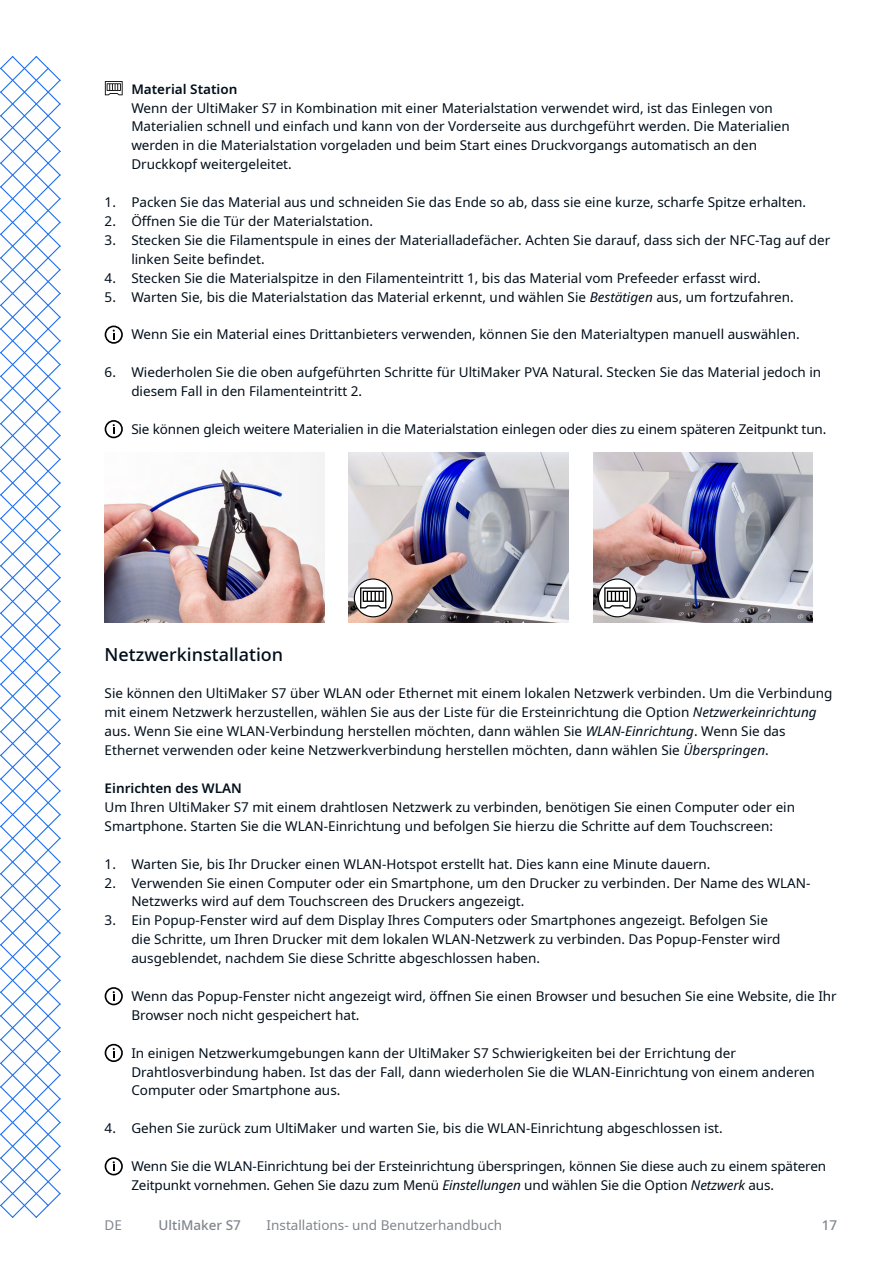
<style>
.page{position:relative;width:893px;height:1263px;background:#fff}
.page>*{position:absolute;margin:0;border:0;box-sizing:border-box;transform-origin:0 0}
.t1{font:500 18px "Noto Sans";color:#000e1a}
.t2{font:13.5px/18.9px "Noto Sans";color:#000e1a}
.t3{font:13.5px "Noto Sans";color:#80868d}
.t4{font:600 13.5px "Noto Sans";color:#000e1a}
.t5{font:500 13.5px "Noto Sans";color:#80868d}
.s1{font-style:italic}
</style>
<div class="page">
<svg style="left:0;top:56px;width:61px;height:1162px"></svg>
<svg style="left:105px;top:420px;width:18px;height:18px"></svg>
<svg style="left:105px;top:987px;width:18px;height:18px"></svg>
<img style="left:105px;top:453px;width:219px;height:170px">
<img style="left:349px;top:453px;width:220px;height:170px">
<img style="left:593px;top:453px;width:220px;height:170px">
<svg style="left:105px;top:1044px;width:18px;height:18px"></svg>
<svg style="left:105px;top:1157px;width:18px;height:18px"></svg>
<svg style="left:105px;top:81px;width:18px;height:14px"></svg>
<svg style="left:105px;top:326px;width:18px;height:18px"></svg>
<svg style="left:354px;top:579px;width:38px;height:38px"></svg>
<svg style="left:360px;top:587px;width:26px;height:21px"></svg>
<div style="left:354px;top:578px;width:39px;height:39px;border:1px solid #000;border-radius:50%"></div>
<svg style="left:598px;top:579px;width:38px;height:38px"></svg>
<svg style="left:604px;top:587px;width:27px;height:21px"></svg>
<div style="left:598px;top:578px;width:39px;height:39px;border:1px solid #000;border-radius:50%"></div>
<p class="t4" style="left:131px;top:79px;width:108px">Material Station</p>
<p class="t2" style="left:131px;top:98px;width:660px">Wenn der UltiMaker S7 in Kombination mit einer Materialstation verwendet wird, ist das Einlegen von Materialien schnell und einfach und kann von der Vorderseite aus durchgeführt werden. Die Materialien werden in die Materialstation vorgeladen und beim Start eines Druckvorgangs automatisch an den Druckkopf weitergeleitet.</p>
<p class="t2" style="left:105px;top:193px;width:703px">1. Packen Sie das Material aus und schneiden Sie das Ende so ab, dass sie eine kurze, scharfe Spitze erhalten.</p>
<p class="t2" style="left:105px;top:212px;width:270px">2. Öffnen Sie die Tür der Materialstation.</p>
<p class="t2" style="left:131px;top:231px;width:700px;text-indent:-27px">3. Stecken Sie die Filamentspule in eines der Materialladefächer. Achten Sie darauf, dass sich der NFC-Tag auf der linken Seite befindet.</p>
<p class="t2" style="left:105px;top:269px;width:657px">4. Stecken Sie die Materialspitze in den Filamenteintritt 1, bis das Material vom Prefeeder erfasst wird.</p>
<p class="t2" style="left:105px;top:287px;width:691px">5. Warten Sie, bis die Materialstation das Material erkennt, und wählen Sie <span class="s1">Bestätigen</span> aus, um fortzufahren.</p>
<p class="t2" style="left:131px;top:325px;width:670px">Wenn Sie ein Material eines Drittanbieters verwenden, können Sie den Materialtypen manuell auswählen.</p>
<p class="t2" style="left:131px;top:363px;width:691px;text-indent:-27px">6. Wiederholen Sie die oben aufgeführten Schritte für UltiMaker PVA Natural. Stecken Sie das Material jedoch in diesem Fall in den Filamenteintritt 2.</p>
<p class="t2" style="left:131px;top:420px;width:697px">Sie können gleich weitere Materialien in die Materialstation einlegen oder dies zu einem späteren Zeitpunkt tun.</p>
<h1 class="t1" style="left:105px;top:641px;width:180px">Netzwerkinstallation</h1>
<p class="t2" style="left:105px;top:684px;width:729px">Sie können den UltiMaker S7 über WLAN oder Ethernet mit einem lokalen Netzwerk verbinden. Um die Verbindung mit einem Netzwerk herzustellen, wählen Sie aus der Liste für die Ersteinrichtung die Option <span class="s1">Netzwerkeinrichtung </span>aus. Wenn Sie eine WLAN-Verbindung herstellen möchten, dann wählen Sie <span class="s1">WLAN-Einrichtung</span>. Wenn Sie das Ethernet verwenden oder keine Netzwerkverbindung herstellen möchten, dann wählen Sie <span class="s1">Überspringen</span>.</p>
<p class="t4" style="left:105px;top:779px;width:139px">Einrichten des WLAN</p>
<p class="t2" style="left:105px;top:798px;width:692px">Um Ihren UltiMaker S7 mit einem drahtlosen Netzwerk zu verbinden, benötigen Sie einen Computer oder ein<br>Smartphone. Starten Sie die WLAN-Einrichtung und befolgen Sie hierzu die Schritte auf dem Touchscreen:</p>
<p class="t2" style="left:105px;top:854px;width:607px">1. Warten Sie, bis Ihr Drucker einen WLAN-Hotspot erstellt hat. Dies kann eine Minute dauern.</p>
<p class="t2" style="left:131px;top:873px;width:680px;text-indent:-27px">2. Verwenden Sie einen Computer oder ein Smartphone, um den Drucker zu verbinden. Der Name des WLAN-<br>Netzwerks wird auf dem Touchscreen des Druckers angezeigt.</p>
<p class="t2" style="left:131px;top:911px;width:650px;text-indent:-27px">3. Ein Popup-Fenster wird auf dem Display Ihres Computers oder Smartphones angezeigt. Befolgen Sie die Schritte, um Ihren Drucker mit dem lokalen WLAN-Netzwerk zu verbinden. Das Popup-Fenster wird ausgeblendet, nachdem Sie diese Schritte abgeschlossen haben.</p>
<p class="t2" style="left:131px;top:987px;width:707px">Wenn das Popup-Fenster nicht angezeigt wird, öffnen Sie einen Browser und besuchen Sie eine Website, die Ihr<br>Browser noch nicht gespeichert hat.</p>
<p class="t2" style="left:131px;top:1043px;width:685px">In einigen Netzwerkumgebungen kann der UltiMaker S7 Schwierigkeiten bei der Errichtung der<br>Drahtlosverbindung haben. Ist das der Fall, dann wiederholen Sie die WLAN-Einrichtung von einem anderen<br>Computer oder Smartphone aus.</p>
<p class="t2" style="left:105px;top:1119px;width:619px">4. Gehen Sie zurück zum UltiMaker und warten Sie, bis die WLAN-Einrichtung abgeschlossen ist.</p>
<p class="t2" style="left:131px;top:1157px;width:696px">Wenn Sie die WLAN-Einrichtung bei der Ersteinrichtung überspringen, können Sie diese auch zu einem späteren<br>Zeitpunkt vornehmen. Gehen Sie dazu zum Menü <span class="s1">Einstellungen</span> und wählen Sie die Option <span class="s1">Netzwerk</span> aus.</p>
<p class="t3" style="left:105px;top:1216px;width:19px">DE</p>
<p class="t5" style="left:159px;top:1216px;width:84px">UltiMaker S7</p>
<p class="t3" style="left:267px;top:1216px;width:237px">Installations- und Benutzerhandbuch</p>
<p class="t5" style="left:822px;top:1216px;width:17px">17</p>
</div>
